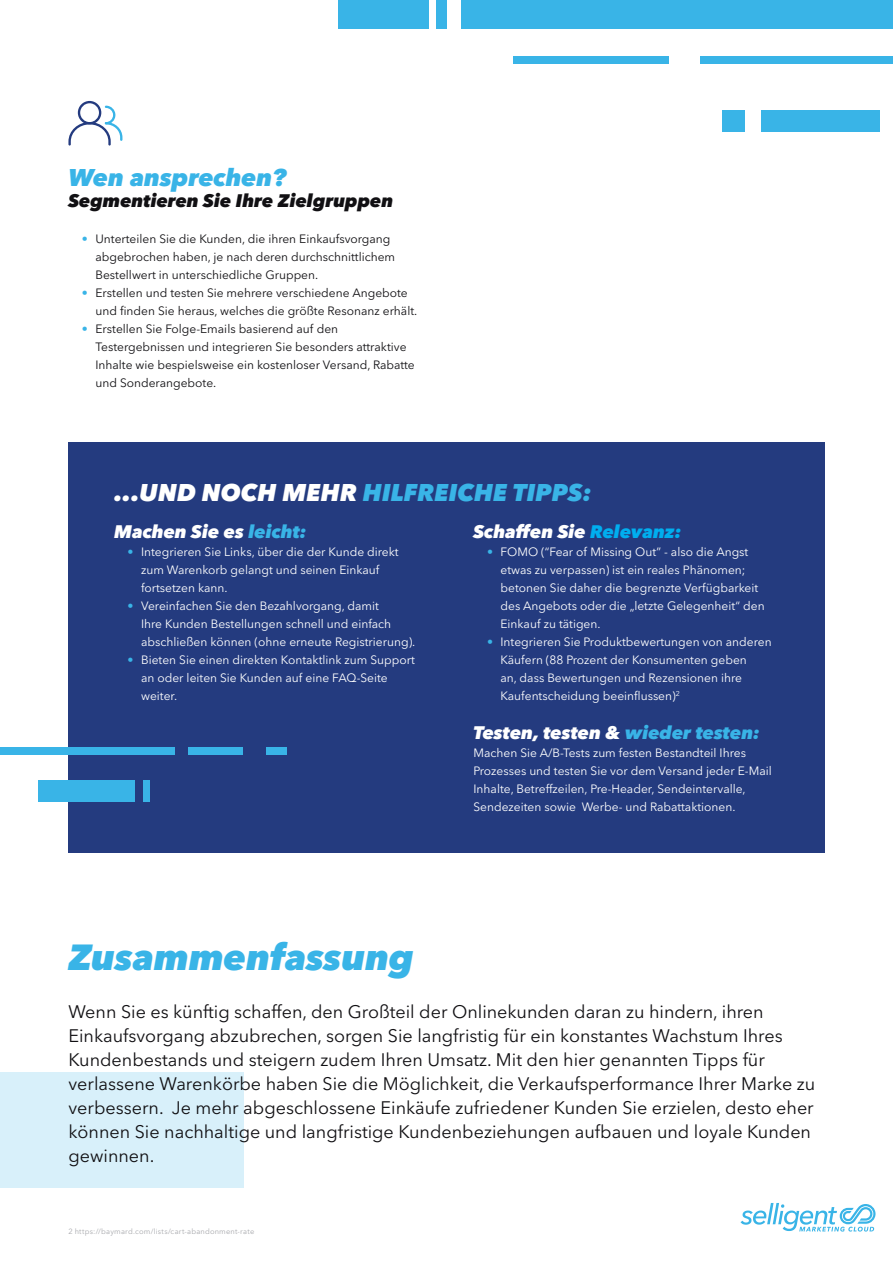
<style>
.page{position:relative;width:893px;height:1263px;background:#fff}
.page>*{position:absolute;margin:0;border:0;box-sizing:border-box;transform-origin:0 0}
.t1{font:italic 800 36px "Avenir Next LT Pro";color:#39b4e7}
.t2{font:italic 800 24px "Avenir Next LT Pro";color:#39b4e7}
.t3{font:18px/24px "Avenir Next LT Pro";color:#111013}
.t4{font:italic 800 18px "Avenir Next LT Pro";color:#fff}
.t5{font:italic 800 18px "Avenir Next LT Pro";color:#111013}
.t6{font:12px/18px "Avenir Next LT Pro";color:#fff}
.t7{font:12px/18px "Avenir Next LT Pro";color:#111013}
.t8{font:7.5px "Avenir Next LT Pro";letter-spacing:.025em;color:#a8a9ad}
.s1{color:#39b4e7}
.s2{color:#fff}
.s3{color:#00aeef}
</style>
<div class="page">
<div style="left:0;top:1072px;width:244px;height:116px;background:#d8f0fa"></div>
<svg style="left:68px;top:101px;width:54px;height:45px"></svg>
<div style="left:462px;top:0;width:431px;height:29px;background:#39b4e7"></div>
<div style="left:436px;top:0;width:10px;height:29px;background:#39b4e7"></div>
<div style="left:338px;top:0;width:91px;height:29px;background:#39b4e7"></div>
<svg style="left:740px;top:1203px;width:135px;height:28px"></svg>
<div style="left:68px;top:442px;width:756px;height:410px;background:#243b7f"></div>
<div style="left:38px;top:780px;width:96px;height:21px;background:#39b4e7"></div>
<div style="left:143px;top:780px;width:6px;height:21px;background:#39b4e7"></div>
<div style="left:761px;top:110px;width:118px;height:22px;background:#39b4e7"></div>
<div style="left:722px;top:110px;width:22px;height:22px;background:#39b4e7"></div>
<div style="left:513px;top:57px;width:156px;height:7px;background:#39b4e7"></div>
<div style="left:700px;top:57px;width:193px;height:7px;background:#39b4e7"></div>
<div style="left:0;top:747px;width:174px;height:7px;background:#39b4e7"></div>
<div style="left:188px;top:747px;width:54px;height:7px;background:#39b4e7"></div>
<div style="left:266px;top:747px;width:20px;height:7px;background:#39b4e7"></div>
<p class="t2" style="left:68px;top:163px;width:219px">Wen ansprechen?</p>
<p class="t5" style="left:68px;top:190px;width:326px">Segmentieren Sie Ihre Zielgruppen</p>
<p class="t7" style="left:95px;top:230px;width:301px;text-indent:-14px"><span class="s1">•</span> Unterteilen Sie die Kunden, die ihren Einkaufsvorgang abgebrochen haben, je nach deren durchschnittlichem<br>Bestellwert in unterschiedliche Gruppen.</p>
<p class="t7" style="left:95px;top:284px;width:323px;text-indent:-14px"><span class="s1">•</span> Erstellen und testen Sie mehrere verschiedene Angebote und finden Sie heraus, welches die größte Resonanz erhält.</p>
<p class="t7" style="left:95px;top:320px;width:321px;text-indent:-14px"><span class="s1">•</span> Erstellen Sie Folge-Emails basierend auf den Testergebnissen und integrieren Sie besonders attraktive Inhalte wie bespielsweise ein kostenloser Versand, Rabatte und Sonderangebote.</p>
<p class="t2" style="left:114px;top:478px;width:479px"><span class="s2">...UND NOCH MEHR</span> HILFREICHE TIPPS:</p>
<p class="t4" style="left:114px;top:521px;width:194px">Machen Sie es <span class="s1">leicht:</span></p>
<p class="t6" style="left:141px;top:543px;width:259px;text-indent:-14px"><span class="s1">•</span> Integrieren Sie Links, über die der Kunde direkt zum Warenkorb gelangt und seinen Einkauf fortsetzen kann.</p>
<p class="t6" style="left:141px;top:597px;width:276px;text-indent:-14px"><span class="s1">•</span> Vereinfachen Sie den Bezahlvorgang, damit<br>Ihre Kunden Bestellungen schnell und einfach abschließen können (ohne erneute Registrierung).</p>
<p class="t6" style="left:141px;top:651px;width:275px;text-indent:-14px"><span class="s1">•</span> Bieten Sie einen direkten Kontaktlink zum Support an oder leiten Sie Kunden auf eine FAQ-Seite weiter.</p>
<p class="t4" style="left:473px;top:722px;width:288px">Testen, testen &amp; <span class="s1">wieder testen:</span></p>
<p class="t6" style="left:473px;top:744px;width:300px">Machen Sie A/B-Tests zum festen Bestandteil Ihres Prozesses und testen Sie vor dem Versand jeder E-Mail Inhalte, Betreffzeilen, Pre-Header, Sendeintervalle, Sendezeiten sowie Werbe- und Rabattaktionen.</p>
<p class="t4" style="left:473px;top:521px;width:210px">Schaffen Sie <span class="s3">Relevanz:</span></p>
<p class="t6" style="left:500px;top:543px;width:266px;text-indent:-14px"><span class="s1">•</span> FOMO (“Fear of Missing Out” - also die Angst etwas zu verpassen) ist ein reales Phänomen; betonen Sie daher die begrenzte Verfügbarkeit des Angebots oder die „letzte Gelegenheit“ den Einkauf zu tätigen.</p>
<p class="t6" style="left:500px;top:633px;width:273px;text-indent:-14px"><span class="s1">•</span> Integrieren Sie Produktbewertungen von anderen Käufern (88 Prozent der Konsumenten geben<br>an, dass Bewertungen und Rezensionen ihre Kaufentscheidung beeinflussen)<sup>2</sup></p>
<p class="t1" style="left:68px;top:935px;width:347px">Zusammenfassung</p>
<p class="t3" style="left:68px;top:1000px;width:748px">Wenn Sie es künftig schaffen, den Großteil der Onlinekunden daran zu hindern, ihren Einkaufsvorgang abzubrechen, sorgen Sie langfristig für ein konstantes Wachstum Ihres Kundenbestands und steigern zudem Ihren Umsatz. Mit den hier genannten Tipps für verlassene Warenkörbe haben Sie die Möglichkeit, die Verkaufsperformance Ihrer Marke zu verbessern. Je mehr abgeschlossene Einkäufe zufriedener Kunden Sie erzielen, desto eher können Sie nachhaltige und langfristige Kundenbeziehungen aufbauen und loyale Kunden gewinnen.</p>
<p class="t8" style="left:68px;top:1227px;width:187px">2 https://baymard.com/lists/cart-abandonment-rate</p>
</div>
